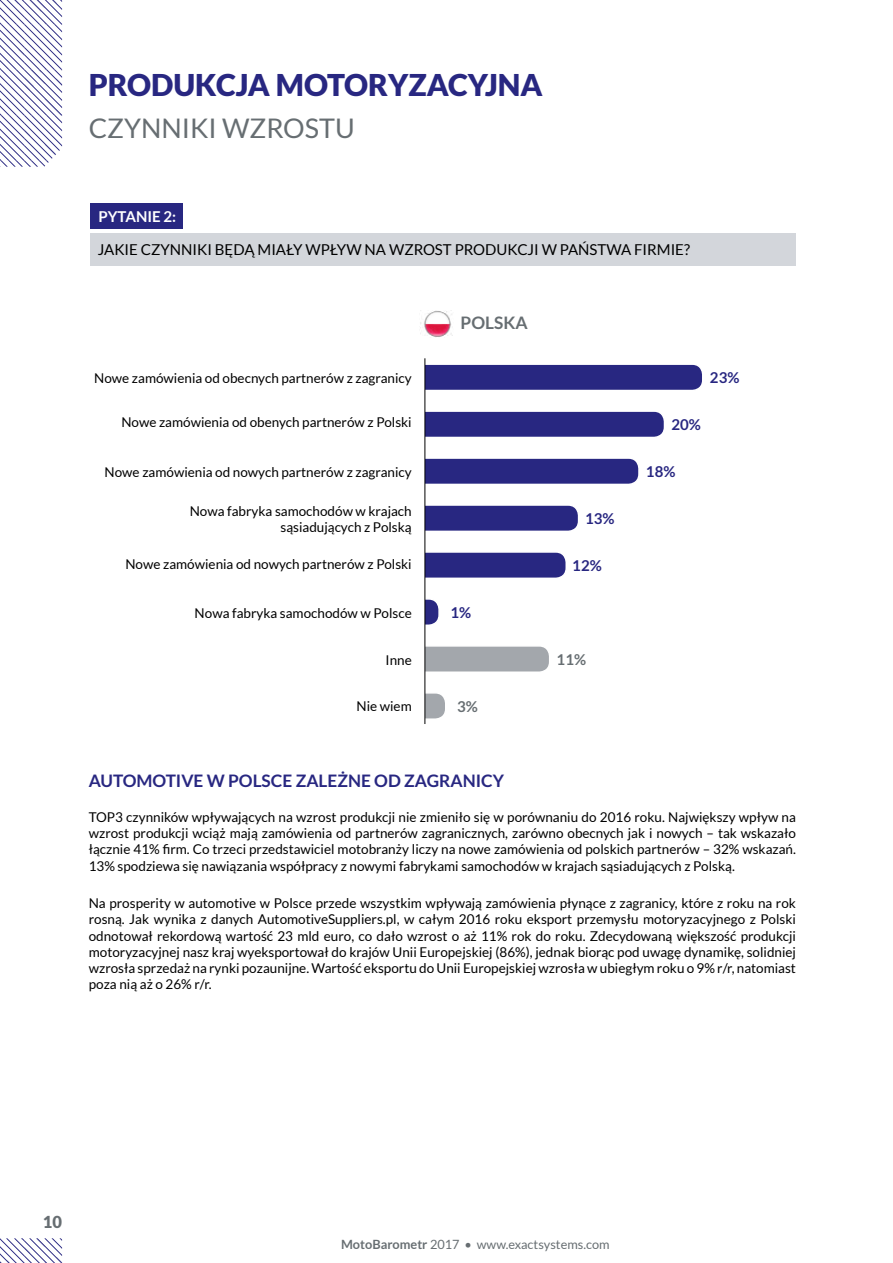
<style>
.page{position:relative;width:893px;height:1263px;background:#fff}
.page>*{position:absolute;margin:0;border:0;box-sizing:border-box;transform-origin:0 0}
.t1{font:900 30px "Lato";color:#282781}
.t2{font:27px "Lato";color:#676e72}
.t3{font:700 17.25px "Lato";color:#282781}
.t4{font:700 17.25px "Lato";color:#676e72}
.t5{font:900 16.5px "Lato";color:#676e72}
.t6{font:15px "Lato";color:#000}
.t7{font:700 15px "Lato";color:#282781}
.t8{font:700 15px "Lato";color:#fff}
.t9{font:700 15px "Lato";color:#676e72}
.t10{font:13.5px/16.2px "Lato";color:#000;text-align:justify}
.t11{font:12.75px "Lato";color:#676e72}
.s1{font-weight:700}
</style>
<div class="page">
<svg style="left:0;top:0;width:63px;height:167px"></svg>
<svg style="left:0;top:1238px;width:62px;height:25px"></svg>
<div style="left:90px;top:203px;width:93px;height:25px;background:#282781"></div>
<div style="left:90px;top:233px;width:706px;height:33px;background:#d3d6db"></div>
<img style="left:420px;top:311px;width:33px;height:26px">
<div style="left:415px;top:364px;width:288px;height:26px;background:#282781;border-radius:10px"></div>
<div style="left:414px;top:363px;width:289px;height:28px;border:2px solid #fff;border-radius:10px"></div>
<div style="left:415px;top:411px;width:249px;height:26px;background:#282781;border-radius:10px"></div>
<div style="left:414px;top:410px;width:251px;height:28px;border:2px solid #fff;border-radius:10px"></div>
<div style="left:415px;top:458px;width:224px;height:26px;background:#282781;border-radius:10px"></div>
<div style="left:414px;top:457px;width:226px;height:28px;border:2px solid #fff;border-radius:10px"></div>
<div style="left:415px;top:505px;width:164px;height:26px;background:#282781;border-radius:10px"></div>
<div style="left:414px;top:504px;width:165px;height:28px;border:2px solid #fff;border-radius:10px"></div>
<div style="left:415px;top:552px;width:151px;height:26px;background:#282781;border-radius:10px"></div>
<div style="left:414px;top:551px;width:153px;height:28px;border:2px solid #fff;border-radius:10px"></div>
<div style="left:415px;top:599px;width:24px;height:26px;background:#282781;border-radius:10px"></div>
<div style="left:414px;top:598px;width:26px;height:28px;border:2px solid #fff;border-radius:10px"></div>
<div style="left:415px;top:646px;width:135px;height:26px;background:#a3a7ac;border-radius:10px"></div>
<div style="left:414px;top:645px;width:136px;height:28px;border:2px solid #fff;border-radius:10px"></div>
<div style="left:415px;top:693px;width:31px;height:26px;background:#a3a7ac;border-radius:10px"></div>
<div style="left:414px;top:692px;width:32px;height:28px;border:2px solid #fff;border-radius:10px"></div>
<div style="left:414px;top:358px;width:11px;height:367px;background:#fff"></div>
<hr style="left:425px;top:358px;width:1px;height:366px;background:#000">
<h1 class="t1" style="left:89px;top:67px;width:455px">PRODUKCJA MOTORYZACYJNA</h1>
<h2 class="t2" style="left:89px;top:113px;width:267px">CZYNNIKI WZROSTU</h2>
<p class="t8" style="left:98px;top:208px;width:79px">PYTANIE 2:</p>
<p class="t6" style="left:98px;top:242px;width:593px">JAKIE CZYNNIKI BĘDĄ MIAŁY WPŁYW NA WZROST PRODUKCJI W PAŃSTWA FIRMIE?</p>
<p class="t10" style="left:94px;top:370px;width:319px">Nowe zamówienia od obecnych partnerów z zagranicy</p>
<p class="t10" style="left:121px;top:414px;width:292px">Nowe zamówienia od obenych partnerów z Polski</p>
<p class="t10" style="left:105px;top:464px;width:309px">Nowe zamówienia od nowych partnerów z zagranicy</p>
<p class="t10" style="left:190px;top:502px;width:224px;text-align:right">Nowa fabryka samochodów w krajach sąsiadujących z Polską</p>
<p class="t10" style="left:125px;top:556px;width:288px">Nowe zamówienia od nowych partnerów z Polski</p>
<p class="t10" style="left:195px;top:604px;width:219px">Nowa fabryka samochodów w Polsce</p>
<p class="t10" style="left:385px;top:651px;width:28px">Inne</p>
<p class="t10" style="left:356px;top:698px;width:57px">Nie wiem</p>
<p class="t4" style="left:461px;top:313px;width:69px">POLSKA</p>
<p class="t7" style="left:450px;top:604px;width:22px">1%</p>
<p class="t9" style="left:457px;top:698px;width:22px">3%</p>
<p class="t3" style="left:89px;top:771px;width:417px">AUTOMOTIVE W POLSCE ZALEŻNE OD ZAGRANICY</p>
<p class="t7" style="left:585px;top:510px;width:31px">13%</p>
<p class="t7" style="left:572px;top:557px;width:31px">12%</p>
<p class="t9" style="left:557px;top:651px;width:31px">11%</p>
<p class="t7" style="left:710px;top:369px;width:31px">23%</p>
<p class="t7" style="left:671px;top:416px;width:31px">20%</p>
<p class="t7" style="left:646px;top:463px;width:31px">18%</p>
<p class="t10" style="left:89px;top:809px;width:709px">TOP3 czynników wpływających na wzrost produkcji nie zmieniło się w porównaniu do 2016 roku. Największy wpływ na wzrost produkcji wciąż mają zamówienia od partnerów zagranicznych, zarówno obecnych jak i nowych – tak wskazało łącznie 41% firm. Co trzeci przedstawiciel motobranży liczy na nowe zamówienia od polskich partnerów – 32% wskazań.<br>13% spodziewa się nawiązania współpracy z nowymi fabrykami samochodów w krajach sąsiadujących z Polską.</p>
<p class="t10" style="left:89px;top:895px;width:709px">Na prosperity w automotive w Polsce przede wszystkim wpływają zamówienia płynące z zagranicy, które z roku na rok rosną. Jak wynika z danych AutomotiveSuppliers.pl, w całym 2016 roku eksport przemysłu motoryzacyjnego z Polski odnotował rekordową wartość 23 mld euro, co dało wzrost o aż 11% rok do roku. Zdecydowaną większość produkcji motoryzacyjnej nasz kraj wyeksportował do krajów Unii Europejskiej (86%), jednak biorąc pod uwagę dynamikę, solidniej wzrosła sprzedaż na rynki pozaunijne. Wartość eksportu do Unii Europejskiej wzrosła w ubiegłym roku o 9% r/r, natomiast poza nią aż o 26% r/r.</p>
<p class="t5" style="left:43px;top:1212px;width:21px">10</p>
<p class="t11" style="left:341px;top:1237px;width:270px"><span class="s1">MotoBarometr</span> 2017 • www.exactsystems.com</p>
</div>
